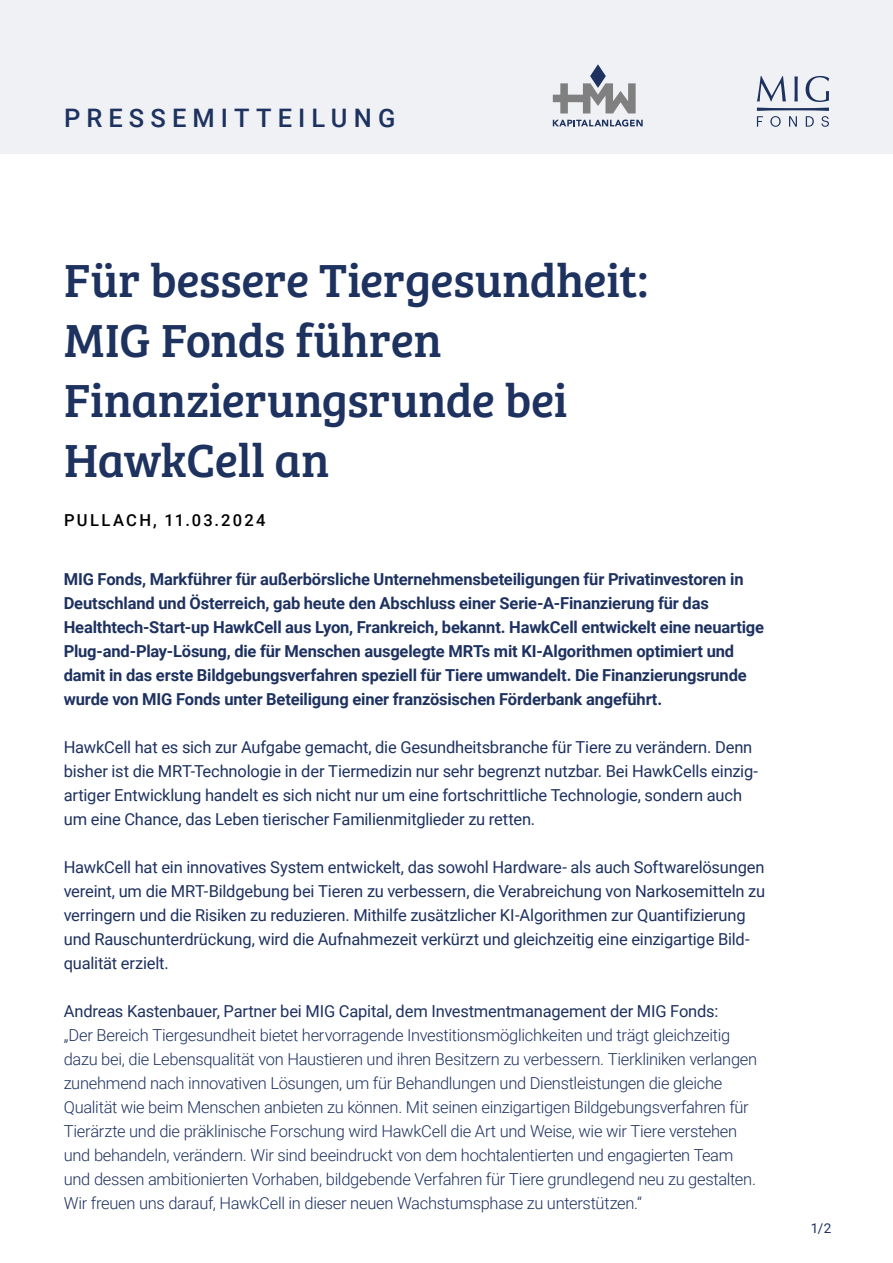
<style>
.page{position:relative;width:893px;height:1263px;background:#fff}
.page>*{position:absolute;margin:0;border:0;box-sizing:border-box;transform-origin:0 0}
.t1{font:48px/60px "Bree Serif";letter-spacing:-.005em;color:#1e3260}
.t2{font:500 25.5px "Roboto";letter-spacing:.235em;color:#1e3260}
.t3{font:16.5px/24px "Roboto";letter-spacing:-.01em;color:#1e3260}
.t4{font:300 16.5px/24px "Roboto";letter-spacing:-.02em;color:#1e3260}
.t5{font:700 16.5px/24px "Roboto";letter-spacing:-.01em;color:#1e3260}
.t6{font:500 16.5px "Roboto";letter-spacing:.14em;color:#000}
.t7{font:13.5px "Roboto";color:#1e3260}
</style>
<div class="page">
<div style="left:0;top:0;width:893px;height:153px;background:#eff1f5"></div>
<svg style="left:757px;top:76px;width:72px;height:26px"></svg>
<svg style="left:757px;top:108px;width:72px;height:19px"></svg>
<svg style="left:553px;top:64px;width:83px;height:49px"></svg>
<svg style="left:553px;top:120px;width:90px;height:7px"></svg>
<h2 class="t2" style="left:64px;top:100px;width:333px">PRESSEMITTEILUNG</h2>
<h1 class="t1" style="left:64px;top:248px;width:586px">Für bessere Tiergesundheit:<br>MIG Fonds führen<br>Finanzierungsrunde bei<br>HawkCell an</h1>
<p class="t6" style="left:64px;top:509px;width:203px">PULLACH, 11.03.2024</p>
<p class="t5" style="left:64px;top:566px;width:702px">MIG Fonds, Markführer für außerbörsliche Unternehmensbeteiligungen für Privatinvestoren in Deutschland und Österreich, gab heute den Abschluss einer Serie-A-Finanzierung für das Healthtech-Start-up HawkCell aus Lyon, Frankreich, bekannt. HawkCell entwickelt eine neuartige Plug-and-Play-Lösung, die für Menschen ausgelegte MRTs mit KI-Algorithmen optimiert und damit in das erste Bildgebungsverfahren speziell für Tiere umwandelt. Die Finanzierungsrunde wurde von MIG Fonds unter Beteiligung einer französischen Förderbank angeführt.</p>
<p class="t3" style="left:64px;top:734px;width:696px">HawkCell hat es sich zur Aufgabe gemacht, die Gesundheitsbranche für Tiere zu verändern. Denn bisher ist die MRT-Technologie in der Tiermedizin nur sehr begrenzt nutzbar. Bei HawkCells einzig&shy;artiger Entwicklung handelt es sich nicht nur um eine fortschrittliche Technologie, sondern auch um eine Chance, das Leben tierischer Familienmitglieder zu retten.</p>
<p class="t3" style="left:64px;top:854px;width:703px">HawkCell hat ein innovatives System entwickelt, das sowohl Hardware- als auch Softwarelösungen vereint, um die MRT-Bildgebung bei Tieren zu verbessern, die Verabreichung von Narkosemitteln zu verringern und die Risiken zu reduzieren. Mithilfe zusätzlicher KI-Algorithmen zur Quantifizierung und Rauschunterdrückung, wird die Aufnahmezeit verkürzt und gleichzeitig eine einzigartige Bild&shy;qualität erzielt.</p>
<p class="t3" style="left:64px;top:998px;width:656px">Andreas Kastenbauer, Partner bei MIG Capital, dem Investmentmanagement der MIG Fonds:</p>
<p class="t4" style="left:64px;top:1022px;width:695px">„Der Bereich Tiergesundheit bietet hervorragende Investitionsmöglichkeiten und trägt gleichzeitig dazu bei, die Lebensqualität von Haustieren und ihren Besitzern zu verbessern. Tierkliniken verlangen zunehmend nach innovativen Lösungen, um für Behandlungen und Dienstleistungen die gleiche Qualität wie beim Menschen anbieten zu können. Mit seinen einzigartigen Bildgebungsverfahren für Tierärzte und die präklinische Forschung wird HawkCell die Art und Weise, wie wir Tiere verstehen und behandeln, verändern. Wir sind beeindruckt von dem hochtalentierten und engagierten Team und dessen ambitionierten Vorhaben, bildgebende Verfahren für Tiere grundlegend neu zu gestalten.<br>Wir freuen uns darauf, HawkCell in dieser neuen Wachstumsphase zu unterstützen.“</p>
<p class="t7" style="left:811px;top:1219px;width:22px">1/2</p>
</div>
